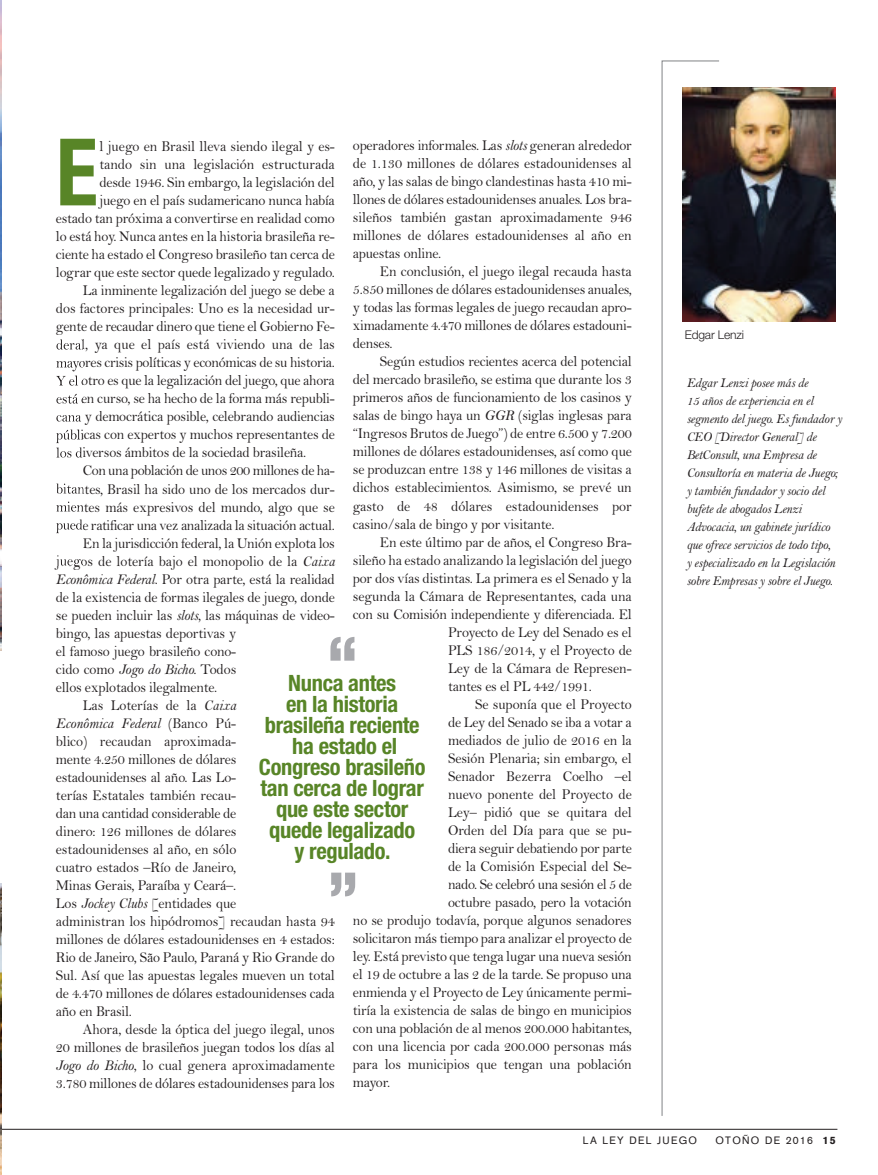
<style>
.page{position:relative;width:878px;height:1175px;background:#fff}
.page>*{position:absolute;margin:0;border:0;box-sizing:border-box;transform-origin:0 0}
.t1{font:700 condensed 93.3px "Helvetica Neue";color:#588527;scale:.93 1}
.t2{font:900 condensed 63.6px "Helvetica Neue";color:#a8a9ad;scale:.95 1}
.t3{font:700 condensed 22.5px/21px "Helvetica Neue";letter-spacing:-.015em;color:#588527;text-align:center}
.t4{font:15px/18px "Bell";letter-spacing:-.015em;color:#231f20;text-align:justify;scale:.95 1}
.t5{font:15px "Bell MT Italic";letter-spacing:-.005em;color:#231f20;scale:.95 1}
.t6{font:13.5px/18px "Bell MT Italic";letter-spacing:-.015em;color:#231f20;scale:.95 1}
.t7{font:300 12px "Helvetica Neue";letter-spacing:-.015em;color:#231f20}
.t8{font:10.5px "Akzidenz Grotesk";letter-spacing:.125em;color:#231f20}
.s1{font-family:"Bell MT Italic"}
.s2{font-family:"Bell"}
.s3{font-weight:900}
</style>
<div class="page">
<hr style="left:0;top:1129px;width:837px;height:1px;background:#231f20">
<img style="left:0;top:0;width:2px;height:650px">
<img style="left:719px;top:87px;width:116px;height:234px">
<svg style="left:661px;top:61px;width:58px;height:1055px"></svg>
<img style="left:0;top:883px;width:1px;height:291px">
<img style="left:0;top:339px;width:82px;height:226px">
<img style="left:56px;top:339px;width:26px;height:11px">
<img style="left:56px;top:361px;width:26px;height:10px">
<img style="left:56px;top:375px;width:26px;height:10px">
<img style="left:56px;top:394px;width:26px;height:9px">
<img style="left:56px;top:415px;width:26px;height:7px">
<img style="left:56px;top:429px;width:26px;height:14px">
<img style="left:56px;top:447px;width:26px;height:10px">
<img style="left:56px;top:483px;width:26px;height:10px">
<img style="left:56px;top:501px;width:26px;height:10px">
<img style="left:56px;top:519px;width:26px;height:14px">
<img style="left:55px;top:555px;width:27px;height:10px">
<h1 class="t1" style="left:56px;top:116px;width:46px">E</h1>
<p class="t4" style="left:100px;top:137px;width:249px">l juego en Brasil lleva siendo ilegal y es-</p>
<p class="t4" style="left:353px;top:136px;width:295px">operadores informales. Las <span class="s1">slots</span> generan alrededor de 1.130 millones de dólares estadounidenses al año, y las salas de bingo clandestinas hasta 410 mi&shy;llones de dólares estadounidenses anuales. Los bra&shy;sileños también gastan aproximadamente 946 millones de dólares estadounidenses al año en apuestas online.</p>
<p class="t4" style="left:353px;top:262px;width:295px;text-indent:27px">En conclusión, el juego ilegal recauda hasta 5.850 millones de dólares estadounidenses anuales, y todas las formas legales de juego recaudan apro&shy;ximadamente 4.470 millones de dólares estadouni&shy;denses.</p>
<p class="t4" style="left:353px;top:352px;width:295px;text-indent:27px">Según estudios recientes acerca del potencial del mercado brasileño, se estima que durante los 3 primeros años de funcionamiento de los casinos y salas de bingo haya un <span class="s1">GGR</span> (siglas inglesas para “Ingresos Brutos de Juego”) de entre 6.500 y 7.200 millones de dólares estadounidenses, así como que se produzcan entre 138 y 146 millones de visitas a dichos establecimientos. Asimismo, se prevé un gasto de 48 dólares estadounidenses por casino/sala de bingo y por visitante.</p>
<p class="t4" style="left:380px;top:532px;width:266px">En este último par de años, el Congreso Bra-</p>
<p class="t4" style="left:353px;top:550px;width:295px">sileño ha estado analizando la legislación del juego</p>
<p class="t4" style="left:353px;top:568px;width:295px">por dos vías distintas. La primera es el Senado y la</p>
<p class="t4" style="left:353px;top:586px;width:295px">segunda la Cámara de Representantes, cada una</p>
<p class="t4" style="left:353px;top:604px;width:295px">con su Comisión independiente y diferenciada. El</p>
<p class="t4" style="left:448px;top:622px;width:195px">Proyecto de Ley del Senado es el</p>
<p class="t4" style="left:448px;top:640px;width:195px">PLS 186/2014, y el Proyecto de</p>
<p class="t4" style="left:448px;top:658px;width:195px">Ley de la Cámara de Represen-</p>
<p class="t4" style="left:448px;top:676px;width:153px">tantes es el PL 442/1991.</p>
<p class="t4" style="left:475px;top:694px;width:166px">Se suponía que el Proyecto</p>
<p class="t4" style="left:448px;top:712px;width:195px">de Ley del Senado se iba a votar a</p>
<p class="t4" style="left:448px;top:730px;width:195px">mediados de julio de 2016 en la</p>
<p class="t4" style="left:448px;top:748px;width:195px">Sesión Plenaria; sin embargo, el</p>
<p class="t4" style="left:448px;top:766px;width:195px">Senador Bezerra Coelho –el</p>
<p class="t4" style="left:448px;top:784px;width:195px">nuevo ponente del Proyecto de</p>
<p class="t4" style="left:448px;top:802px;width:195px">Ley– pidió que se quitara del</p>
<p class="t4" style="left:448px;top:820px;width:195px">Orden del Día para que se pu-</p>
<p class="t4" style="left:448px;top:838px;width:195px">diera seguir debatiendo por parte</p>
<p class="t4" style="left:448px;top:856px;width:195px">de la Comisión Especial del Se-</p>
<p class="t4" style="left:448px;top:874px;width:195px">nado. Se celebró una sesión el 5 de</p>
<p class="t4" style="left:448px;top:892px;width:195px">octubre pasado, pero la votación</p>
<p class="t4" style="left:353px;top:910px;width:295px">no se produjo todavía, porque algunos senadores</p>
<p class="t4" style="left:353px;top:928px;width:295px">solicitaron más tiempo para analizar el proyecto de</p>
<p class="t4" style="left:353px;top:946px;width:295px">ley. Está previsto que tenga lugar una nueva sesión</p>
<p class="t4" style="left:353px;top:964px;width:295px">el 19 de octubre a las 2 de la tarde. Se propuso una</p>
<p class="t4" style="left:353px;top:982px;width:295px">enmienda y el Proyecto de Ley únicamente permi-</p>
<p class="t4" style="left:353px;top:1000px;width:295px">tiría la existencia de salas de bingo en municipios</p>
<p class="t4" style="left:353px;top:1018px;width:295px">con una población de al menos 200.000 habitantes,</p>
<p class="t4" style="left:353px;top:1036px;width:295px">con una licencia por cada 200.000 personas más</p>
<p class="t4" style="left:353px;top:1054px;width:295px">para los municipios que tengan una población</p>
<p class="t4" style="left:353px;top:1072px;width:41px">mayor.</p>
<p class="t4" style="left:99px;top:155px;width:249px">tando sin una legislación estructurada</p>
<p class="t4" style="left:99px;top:173px;width:249px">desde 1946. Sin embargo, la legislación del</p>
<p class="t4" style="left:99px;top:191px;width:249px">juego en el país sudamericano nunca había</p>
<p class="t4" style="left:56px;top:209px;width:295px">estado tan próxima a convertirse en realidad como</p>
<p class="t4" style="left:56px;top:227px;width:295px">lo está hoy. Nunca antes en la historia brasileña re-</p>
<p class="t4" style="left:56px;top:245px;width:295px">ciente ha estado el Congreso brasileño tan cerca de</p>
<p class="t4" style="left:56px;top:263px;width:295px">lograr que este sector quede legalizado y regulado.</p>
<p class="t4" style="left:83px;top:281px;width:267px">La inminente legalización del juego se debe a</p>
<p class="t4" style="left:56px;top:299px;width:295px">dos factores principales: Uno es la necesidad ur-</p>
<p class="t4" style="left:56px;top:317px;width:295px">gente de recaudar dinero que tiene el Gobierno Fe-</p>
<p class="t4" style="left:56px;top:335px;width:295px">deral, ya que el país está viviendo una de las</p>
<p class="t4" style="left:56px;top:353px;width:295px">mayores crisis políticas y económicas de su historia.</p>
<p class="t4" style="left:56px;top:371px;width:295px">Y el otro es que la legalización del juego, que ahora</p>
<p class="t4" style="left:56px;top:389px;width:295px">está en curso, se ha hecho de la forma más republi-</p>
<p class="t4" style="left:56px;top:407px;width:295px">cana y democrática posible, celebrando audiencias</p>
<p class="t4" style="left:56px;top:425px;width:295px">públicas con expertos y muchos representantes de</p>
<p class="t4" style="left:56px;top:443px;width:265px">los diversos ámbitos de la sociedad brasileña.</p>
<p class="t4" style="left:83px;top:461px;width:266px">Con una población de unos 200 millones de ha-</p>
<p class="t4" style="left:56px;top:479px;width:295px">bitantes, Brasil ha sido uno de los mercados dur-</p>
<p class="t4" style="left:56px;top:497px;width:295px">mientes más expresivos del mundo, algo que se</p>
<p class="t4" style="left:56px;top:515px;width:295px">puede ratificar una vez analizada la situación actual.</p>
<p class="t4" style="left:83px;top:533px;width:267px">En la jurisdicción federal, la Unión explota los</p>
<p class="t4" style="left:56px;top:551px;width:295px">juegos de lotería bajo el monopolio de la <span class="s1">Caixa</span></p>
<p class="t4" style="left:56px;top:569px;width:295px"><span class="s1">Econômica Federal</span>. Por otra parte, está la realidad</p>
<p class="t4" style="left:56px;top:587px;width:295px">de la existencia de formas ilegales de juego, donde</p>
<p class="t4" style="left:56px;top:605px;width:295px">se pueden incluir las <span class="s1">slots</span>, las máquinas de video-</p>
<p class="t4" style="left:56px;top:623px;width:191px">bingo, las apuestas deportivas y</p>
<p class="t4" style="left:56px;top:641px;width:191px">el famoso juego brasileño cono-</p>
<p class="t4" style="left:56px;top:659px;width:191px">cido como <span class="s1">Jogo do Bicho.</span> Todos</p>
<p class="t4" style="left:56px;top:677px;width:171px">ellos explotados ilegalmente.</p>
<p class="t4" style="left:83px;top:695px;width:163px">Las Loterías de la <span class="s1">Caixa</span></p>
<p class="t5" style="left:56px;top:713px;width:191px">Econômica Federal <span class="s2">(Banco Pú-</span></p>
<p class="t4" style="left:56px;top:731px;width:295px;text-align:left">blico) recaudan aproximada-<br>mente 4.250 millones de dólares<br>estadounidenses al año. Las Lo-<br>terías Estatales también recau-<br>dan una cantidad considerable de<br>dinero: 126 millones de dólares<br>estadounidenses al año, en sólo<br>cuatro estados –Río de Janeiro,<br>Minas Gerais, Paraíba y Ceará–.<br>Los <span class="s1">Jockey Clubs</span> [entidades que<br>administran los hipódromos] recaudan hasta 94 millones de dólares estadounidenses en 4 estados:<br>Rio de Janeiro, São Paulo, Paraná y Rio Grande do Sul. Así que las apuestas legales mueven un total de 4.470 millones de dólares estadounidenses cada año en Brasil.</p>
<p class="t4" style="left:56px;top:1019px;width:295px;text-indent:27px">Ahora, desde la óptica del juego ilegal, unos 20 millones de brasileños juegan todos los días al <span class="s1">Jogo do Bicho</span>, lo cual genera aproximadamente 3.780 millones de dólares estadounidenses para los</p>
<h2 class="t2" style="left:328px;top:637px;width:32px">“</h2>
<h3 class="t3" style="left:259px;top:674px;width:168px">Nunca antes<br>en la historia brasileña reciente ha estado el<br>Congreso brasileño tan cerca de lograr que este sector quede legalizado<br>y regulado.</h3>
<h2 class="t2" style="left:328px;top:872px;width:32px">”</h2>
<p class="t7" style="left:684px;top:328px;width:61px">Edgar Lenzi</p>
<p class="t6" style="left:686px;top:373px;width:165px">Edgar Lenzi posee más de<br>15 años de experiencia en el segmento del juego. Es fundador y<br>CEO [Director General] de<br>BetConsult, una Empresa de<br>Consultoría en materia de Juego; y también fundador y socio del bufete de abogados Lenzi<br>Advocacia, un gabinete jurídico que ofrece servicios de todo tipo,<br>y especializado en la Legislación sobre Empresas y sobre el Juego.</p>
<p class="t8" style="left:583px;top:1136px;width:116px">LA LEY DEL JUEGO</p>
<p class="t8" style="left:715px;top:1136px;width:122px">OTOÑO DE 2016 <span class="s3">15</span></p>
</div>
